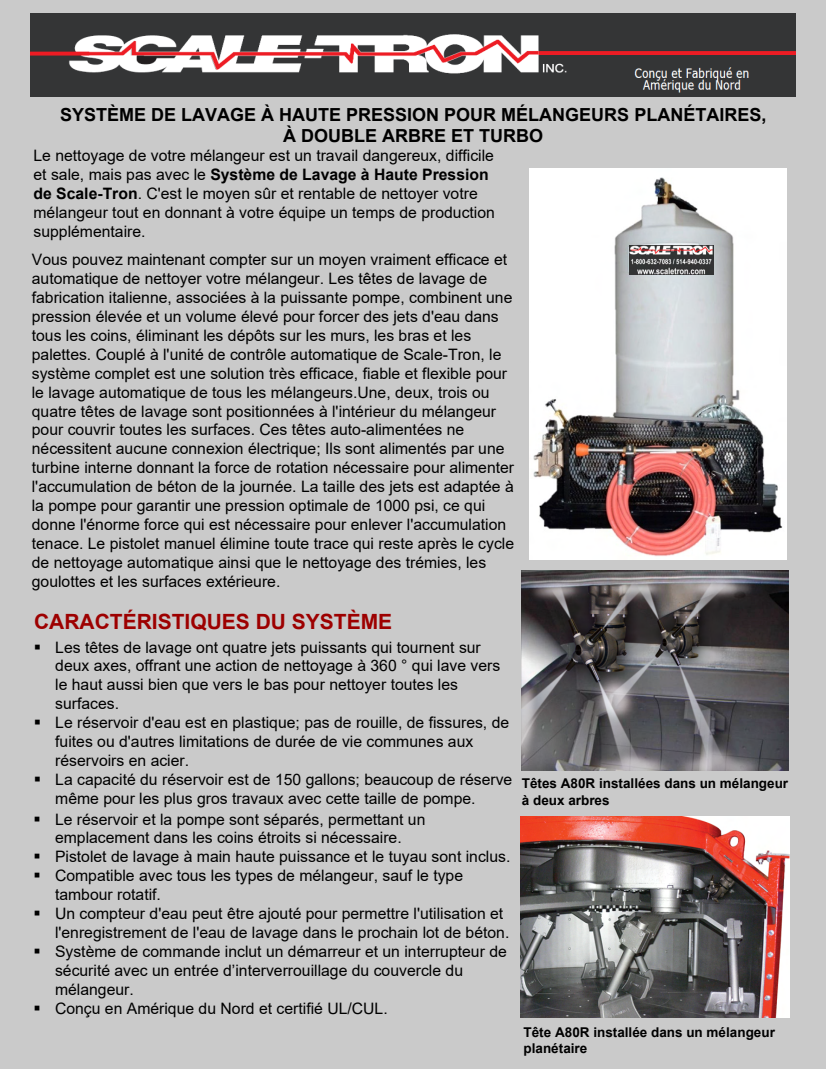
<style>
.page{position:relative;width:826px;height:1069px;background:#cacaca}
.page>*{position:absolute;margin:0;border:0;box-sizing:border-box;transform-origin:0 0}
.t1{font:700 21px "Arial";color:#9d0000}
.t2{font:700 18px/21.6px "Arial";color:#000;text-align:center}
.t3{font:15.75px/18.9px "Arial";color:#000}
.t4{font:700 13.5px/16.2px "Arial";color:#000}
.s1{font-weight:700}
</style>
<div class="page">
<img style="left:521px;top:570px;width:267px;height:200px">
<img style="left:520px;top:816px;width:269px;height:201px">
<img style="left:529px;top:168px;width:258px;height:392px">
<img style="left:31px;top:13px;width:765px;height:83px">
<img style="left:630px;top:245px;width:83px;height:29px">
<p class="t2" style="left:60px;top:104px;width:707px">SYSTÈME DE LAVAGE À HAUTE PRESSION POUR MÉLANGEURS PLANÉTAIRES,<br>À DOUBLE ARBRE ET TURBO</p>
<p class="t3" style="left:34px;top:146px;width:463px">Le nettoyage de votre mélangeur est un travail dangereux, difficile et sale, mais pas avec le <span class="s1">Système de Lavage à Haute Pression de Scale-Tron</span>. C'est le moyen sûr et rentable de nettoyer votre mélangeur tout en donnant à votre équipe un temps de production supplémentaire.</p>
<p class="t3" style="left:32px;top:250px;width:484px">Vous pouvez maintenant compter sur un moyen vraiment efficace et automatique de nettoyer votre mélangeur. Les têtes de lavage de fabrication italienne, associées à la puissante pompe, combinent une pression élevée et un volume élevé pour forcer des jets d'eau dans tous les coins, éliminant les dépôts sur les murs, les bras et les palettes. Couplé à l'unité de contrôle automatique de Scale-Tron, le système complet est une solution très efficace, fiable et flexible pour le lavage automatique de tous les mélangeurs.Une, deux, trois ou quatre têtes de lavage sont positionnées à l'intérieur du mélangeur pour couvrir toutes les surfaces. Ces têtes auto-alimentées ne nécessitent aucune connexion électrique; Ils sont alimentés par une turbine interne donnant la force de rotation nécessaire pour alimenter l'accumulation de béton de la journée. La taille des jets est adaptée à la pompe pour garantir une pression optimale de 1000 psi, ce qui donne l'énorme force qui est nécessaire pour enlever l'accumulation tenace. Le pistolet manuel élimine toute trace qui reste après le cycle de nettoyage automatique ainsi que le nettoyage des trémies, les goulottes et les surfaces extérieure.</p>
<h1 class="t1" style="left:34px;top:607px;width:360px">CARACTÉRISTIQUES DU SYSTÈME</h1>
<p class="t3" style="left:55px;top:637px;width:446px;text-indent:-21px">▪ Les têtes de lavage ont quatre jets puissants qui tournent sur deux axes, offrant une action de nettoyage à 360 ° qui lave vers le haut aussi bien que vers le bas pour nettoyer toutes les surfaces.</p>
<p class="t3" style="left:55px;top:713px;width:455px;text-indent:-21px">▪ Le réservoir d'eau est en plastique; pas de rouille, de fissures, de fuites ou d'autres limitations de durée de vie communes aux réservoirs en acier.</p>
<p class="t3" style="left:55px;top:770px;width:458px;text-indent:-21px">▪ La capacité du réservoir est de 150 gallons; beaucoup de réserve même pour les plus gros travaux avec cette taille de pompe.</p>
<p class="t3" style="left:34px;top:809px;width:393px;text-align:center">▪ Le réservoir et la pompe sont séparés, permettant un emplacement dans les coins étroits si nécessaire.</p>
<p class="t3" style="left:34px;top:847px;width:478px">▪ Pistolet de lavage à main haute puissance et le tuyau sont inclus.</p>
<p class="t3" style="left:55px;top:866px;width:409px;text-indent:-21px">▪ Compatible avec tous les types de mélangeur, sauf le type tambour rotatif.</p>
<p class="t3" style="left:55px;top:904px;width:456px;text-indent:-21px">▪ Un compteur d'eau peut être ajouté pour permettre l'utilisation et l'enregistrement de l'eau de lavage dans le prochain lot de béton.</p>
<p class="t3" style="left:55px;top:942px;width:453px;text-indent:-21px">▪ Système de commande inclut un démarreur et un interrupteur de sécurité avec un entrée d’interverrouillage du couvercle du mélangeur.</p>
<p class="t3" style="left:34px;top:998px;width:356px">▪ Conçu en Amérique du Nord et certifié UL/CUL.</p>
<p class="t4" style="left:522px;top:776px;width:268px">Têtes A80R installées dans un mélangeur à deux arbres</p>
<p class="t4" style="left:523px;top:1024px;width:253px">Tête A80R installée dans un mélangeur planétaire</p>
</div>
